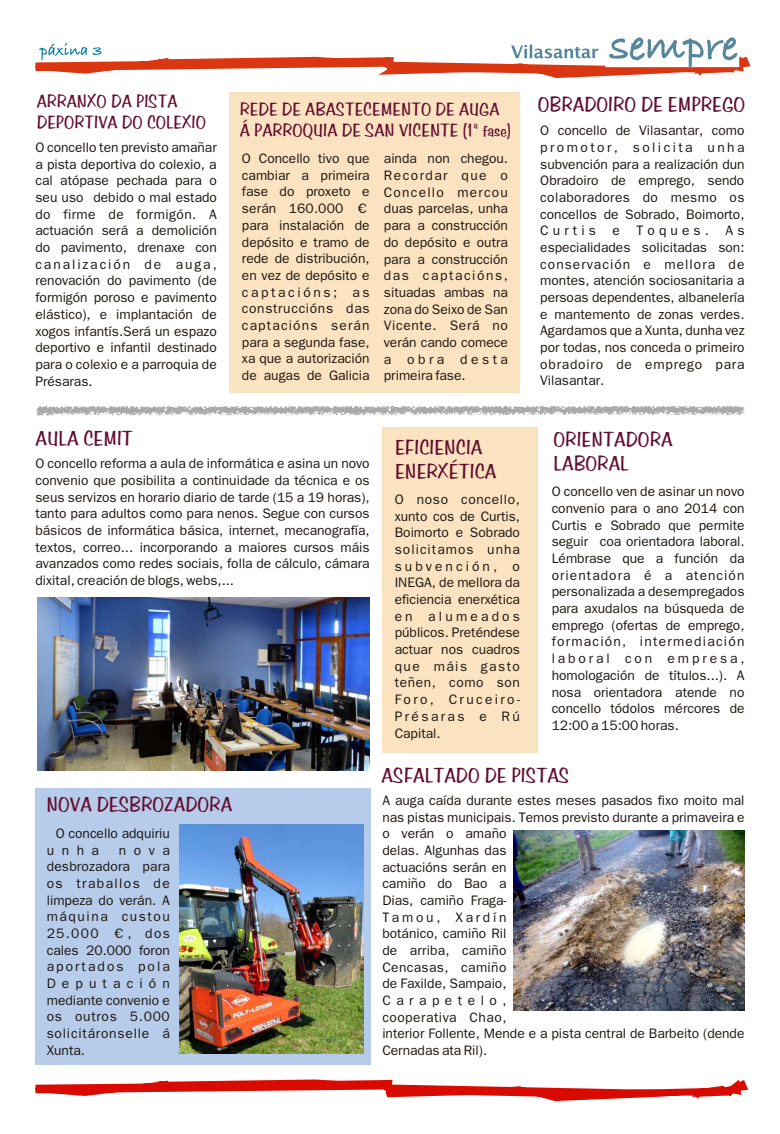
<style>
.page{position:relative;width:780px;height:1134px;background:#fff}
.page>*{position:absolute;margin:0;border:0;box-sizing:border-box;transform-origin:0 0}
.t1{font:20px/24px "Benguiat Frisky ATT";color:#630d2e}
.t2{font:17.5px/21px "Benguiat Frisky ATT";color:#630d2e}
.t3{font:13.75px/16.6px "Un Dotum";color:#1a150f;text-align:justify}
</style>
<div class="page">
<div style="left:382px;top:427px;width:155px;height:325px;background:#fbe3c1"></div>
<div style="left:35px;top:788px;width:335px;height:276px;background:#b7cbea"></div>
<div style="left:230px;top:93px;width:290px;height:300px;background:#fbe3c1"></div>
<svg style="left:35px;top:37px;width:715px;height:41px"></svg>
<img style="left:179px;top:824px;width:184px;height:230px">
<img style="left:37px;top:597px;width:333px;height:174px">
<svg style="left:35px;top:1061px;width:713px;height:41px"></svg>
<svg style="left:35px;top:405px;width:710px;height:11px"></svg>
<img style="left:513px;top:830px;width:231px;height:180px">
<p class="t2" style="left:37px;top:91px;width:171px">ARRANXO DA PISTA<br>DEPORTIVA DO COLEXIO</p>
<p class="t2" style="left:240px;top:98px;width:273px">REDE DE ABASTECEMENTO DE AUGA<br>Á PARROQUIA DE SAN VICENTE (1ª fase)</p>
<p class="t3" style="left:242px;top:151px;width:129px">O Concello tivo que cambiar a primeira fase do proxeto e serán 160.000 € para instalación de depósito e tramo de rede de distribución, en vez de depósito e captacións; as construccións das captacións serán para a segunda fase, xa que a autorización de augas de Galicia</p>
<p class="t3" style="left:384px;top:151px;width:126px">ainda non chegou.<br>Recordar que o Concello mercou duas parcelas, unha para a construcción do depósito e outra para a construcción das captacións, situadas ambas na zona do Seixo de San Vicente. Será no verán cando comece a obra desta primeira fase.</p>
<p class="t3" style="left:35px;top:140px;width:183px">O concello ten previsto amañar a pista deportiva do colexio, a cal atópase pechada para o seu uso debido o mal estado do firme de formigón. A actuación será a demolición do pavimento, drenaxe con canalización de auga, renovación do pavimento (de formigón poroso e pavimento elástico), e implantación de xogos infantís.Será un espazo deportivo e infantil destinado para o colexio e a parroquia de Présaras.</p>
<h1 class="t1" style="left:35px;top:426px;width:99px">AULA CEMIT</h1>
<p class="t3" style="left:35px;top:456px;width:336px">O concello reforma a aula de informática e asina un novo convenio que posibilita a continuidade da técnica e os seus servizos en horario diario de tarde (15 a 19 horas), tanto para adultos como para nenos. Segue con cursos básicos de informática básica, internet, mecanografía, textos, correo... incorporando a maiores cursos máis avanzados como redes sociais, folla de cálculo, cámara dixital, creación de blogs, webs,...</p>
<h1 class="t1" style="left:395px;top:435px;width:103px">EFICIENCIA<br>ENERXÉTICA</h1>
<p class="t3" style="left:394px;top:491px;width:127px">O noso concello, xunto cos de Curtis, Boimorto e Sobrado solicitamos unha subvención, o INEGA, de mellora da eficiencia enerxética en alumeados públicos. Preténdese actuar nos cuadros que máis gasto teñen, como son Foro, Cruceiro-Présaras e Rú Capital.</p>
<h1 class="t1" style="left:538px;top:92px;width:209px">OBRADOIRO DE EMPREGO</h1>
<p class="t3" style="left:540px;top:123px;width:206px">O concello de Vilasantar, como promotor, solicita unha subvención para a realización dun Obradoiro de emprego, sendo colaboradores do mesmo os concellos de Sobrado, Boimorto, Curtis e Toques. As especialidades solicitadas son: conservación e mellora de montes, atención sociosanitaria a persoas dependentes, albanelería e mantemento de zonas verdes.<br>Agardamos que a Xunta, dunha vez por todas, nos conceda o primeiro obradoiro de emprego para Vilasantar.</p>
<h1 class="t1" style="left:553px;top:427px;width:121px">ORIENTADORA<br>LABORAL</h1>
<p class="t3" style="left:551px;top:484px;width:194px">O concello ven de asinar un novo convenio para o ano 2014 con Curtis e Sobrado que permite seguir coa orientadora laboral.<br>Lémbrase que a función da orientadora é a atención personalizada a desempregados para axudalos na búsqueda de emprego (ofertas de emprego, formación, intermediación laboral con empresa, homologación de títulos...). A nosa orientadora atende no concello tódolos mércores de 12:00 a 15:00 horas.</p>
<h1 class="t1" style="left:46px;top:792px;width:187px">NOVA DESBROZADORA</h1>
<p class="t3" style="left:47px;top:825px;width:125px;text-indent:9px">O concello adquiriu unha</p>
<p class="t3" style="left:47px;top:842px;width:125px;text-indent:72px">nova desbrozadora para os traballos de limpeza do verán. A máquina custou 25.000 €, dos cales 20.000 foron aportados pola Deputación mediante convenio e os outros 5.000 solicitáronselle á Xunta.</p>
<h1 class="t1" style="left:381px;top:763px;width:189px">ASFALTADO DE PISTAS</h1>
<p class="t3" style="left:382px;top:792px;width:363px;text-align:left">A auga caída durante estes meses pasados fixo moito mal nas pistas municipais. Temos previsto durante a primaveira e o verán o amaño<br>delas. Algunhas das<br>actuacións serán en<br>camiño do Bao a<br>Dias, camiño Fraga-<br>Tamou, Xardín<br>botánico, camiño Ril<br>de arriba, camiño<br>Cencasas, camiño<br>de Faxilde, Sampaio,<br>Carapetelo,<br>cooperativa Chao,<br>interior Follente, Mende e a pista central de Barbeito (dende<br>Cernadas ata Ril).</p>
</div>
